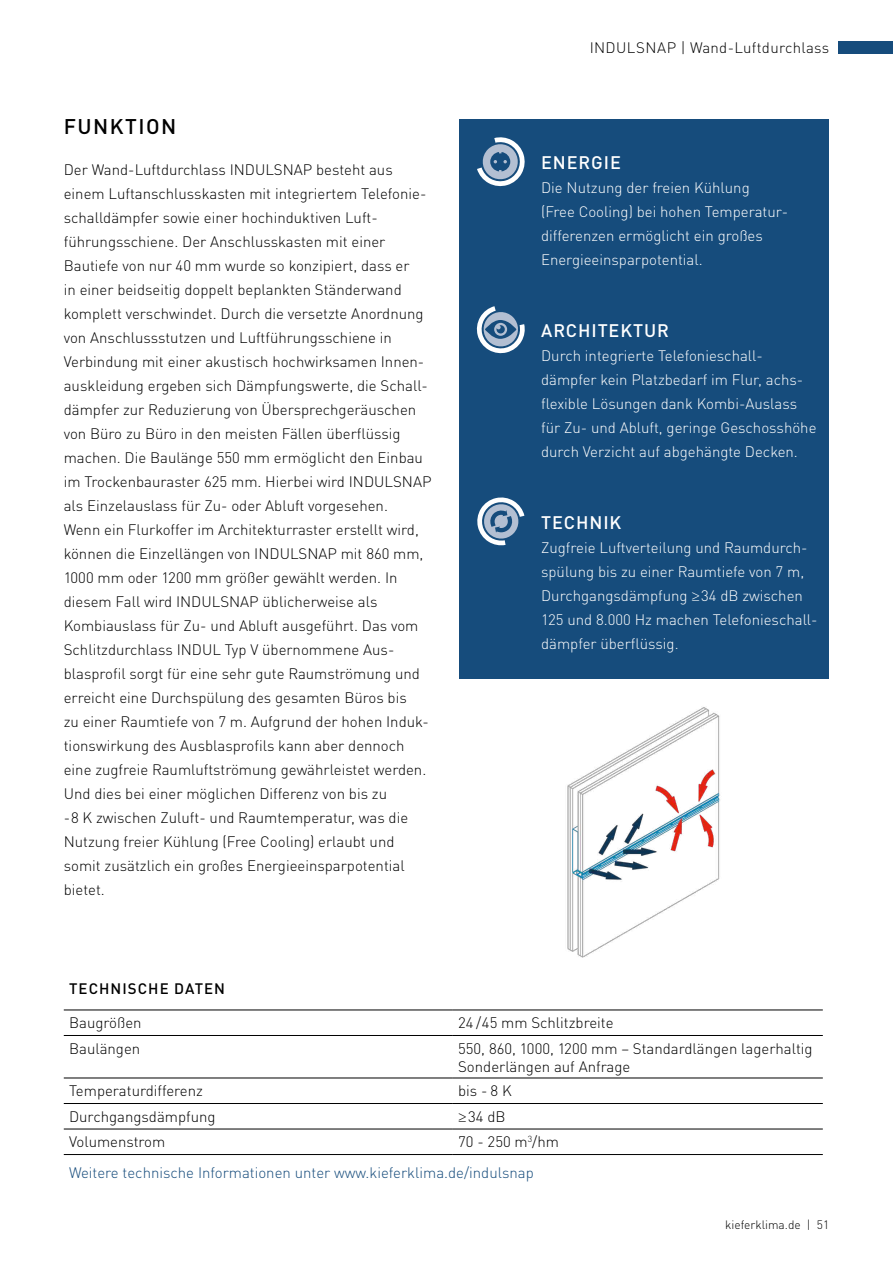
<style>
.page{position:relative;width:893px;height:1263px;background:#fff}
.page>*{position:absolute;margin:0;border:0;box-sizing:border-box;transform-origin:0 0}
.t1{font:500 21px "DIN Pro";letter-spacing:.07em;color:#000}
.t2{font:500 18px "DIN Pro";letter-spacing:.05em;color:#fff}
.t3{font:300 15px/24px "DIN Pro";color:#000}
.t4{font:300 15px/24px "DIN Pro";color:#fff}
.t5{font:300 15px/30.8px "DIN Pro";color:#164c7c}
.t6{font:300 15px "DIN Pro";letter-spacing:.02em;color:#000}
.t7{font:500 15px "DIN Pro";letter-spacing:.07em;color:#000}
.t8{font:300 12px "DIN Pro";color:#000}
.s1{font-family:"Helvetica Neue LT Std"}
.s2{color:#000}
</style>
<div class="page">
<div style="left:839px;top:41px;width:54px;height:13px;background:#164c7c"></div>
<hr style="left:64px;top:1154px;width:389px;height:1px;background:#000">
<hr style="left:453px;top:1154px;width:370px;height:1px;background:#000">
<hr style="left:64px;top:1010px;width:389px;height:1px;background:#000">
<hr style="left:453px;top:1010px;width:370px;height:1px;background:#000">
<hr style="left:64px;top:1035px;width:389px;height:1px;background:#000">
<hr style="left:453px;top:1035px;width:370px;height:1px;background:#000">
<hr style="left:64px;top:1078px;width:389px;height:1px;background:#000">
<hr style="left:453px;top:1078px;width:370px;height:1px;background:#000">
<hr style="left:64px;top:1103px;width:389px;height:1px;background:#000">
<hr style="left:453px;top:1103px;width:370px;height:1px;background:#000">
<hr style="left:64px;top:1129px;width:389px;height:1px;background:#000">
<hr style="left:453px;top:1129px;width:370px;height:1px;background:#000">
<img style="left:567px;top:707px;width:153px;height:251px">
<div style="left:459px;top:119px;width:370px;height:559px;background:#164c7c"></div>
<svg style="left:477px;top:137px;width:48px;height:49px"></svg>
<svg style="left:476px;top:306px;width:49px;height:48px"></svg>
<svg style="left:477px;top:497px;width:47px;height:49px"></svg>
<h1 class="t1" style="left:64px;top:109px;width:114px">FUNKTION</h1>
<p class="t3" style="left:64px;top:156px;width:369px">Der Wand-Luftdurchlass INDULSNAP besteht aus einem Luftanschlusskasten mit integriertem Telefonie&shy;schalldämpfer sowie einer hochinduktiven Luft&shy;führungsschiene. Der Anschlusskasten mit einer Bautiefe von nur 40 mm wurde so konzipiert, dass er<br>in einer beidseitig doppelt beplankten Ständerwand komplett verschwindet. Durch die versetzte Anordnung von Anschlussstutzen und Luftführungsschiene in Verbindung mit einer akustisch hochwirksamen Innen&shy;auskleidung ergeben sich Dämpfungswerte, die Schall&shy;dämpfer zur Reduzierung von Übersprechgeräuschen von Büro zu Büro in den meisten Fällen überflüssig machen. Die Baulänge 550 mm ermöglicht den Einbau im Trockenbauraster 625 mm. Hierbei wird INDULSNAP als Einzelauslass für Zu- oder Abluft vorgesehen.<br>Wenn ein Flurkoffer im Architekturraster erstellt wird, können die Einzellängen von INDULSNAP mit 860 mm, 1000 mm oder 1200 mm größer gewählt werden. In diesem Fall wird INDULSNAP üblicherweise als Kombiauslass für Zu- und Abluft ausgeführt. Das vom Schlitzdurchlass INDUL Typ V übernommene Aus&shy;blasprofil sorgt für eine sehr gute Raumströmung und erreicht eine Durchspülung des gesamten Büros bis<br>zu einer Raumtiefe von 7 m. Aufgrund der hohen Induk&shy;tionswirkung des Ausblasprofils kann aber dennoch eine zugfreie Raumluftströmung gewährleistet werden.<br>Und dies bei einer möglichen Differenz von bis zu<br>-8 K zwischen Zuluft- und Raumtemperatur, was die Nutzung freier Kühlung (Free Cooling) erlaubt und somit zusätzlich ein großes Energieeinsparpotential bietet.</p>
<p class="t6" style="left:590px;top:36px;width:241px">INDULSNAP | Wand-Luftdurchlass</p>
<p class="t2" style="left:541px;top:148px;width:81px">ENERGIE</p>
<p class="t4" style="left:541px;top:174px;width:248px">Die Nutzung der freien Kü hlung<br>(Free Cooling) bei hohen Temperatur&shy;differenzen ermöglicht ein großes Energieeinsparpotential.</p>
<p class="t2" style="left:541px;top:316px;width:129px">ARCHITEKTUR</p>
<p class="t4" style="left:541px;top:342px;width:277px">Durch integrierte Telefonieschall&shy;dämpfer kein Platzbedarf im Flur, achs&shy;flexible Lösungen dank Kombi-Auslass<br>fü r Zu- und Abluft, geringe Geschosshöhe durch Verzicht auf abgehängte Decken.</p>
<p class="t2" style="left:541px;top:508px;width:82px">TECHNIK</p>
<p class="t4" style="left:541px;top:534px;width:278px">Zugfreie Luftverteilung und Raumdurch&shy;spü lung bis zu einer Raumtiefe von 7 m, Durchgangsdämpfung <span class="s1">≥</span>34 dB zwischen 125 und 8.000 Hz machen Telefonieschall&shy;dämpfer ü berflüssig.</p>
<p class="t7" style="left:69px;top:976px;width:157px">TECHNISCHE DATEN</p>
<p class="t3" style="left:69px;top:1009px;width:74px">Baugrößen</p>
<p class="t3" style="left:458px;top:1009px;width:157px">24 /45 mm Schlitzbreite</p>
<p class="t3" style="left:69px;top:1035px;width:73px">Baulängen</p>
<p class="t3" style="left:458px;top:1038px;width:356px;line-height:18px">550, 860, 1000, 1200 mm – Standardlängen lagerhaltig<br>Sonderlängen auf Anfrage</p>
<p class="t3" style="left:69px;top:1077px;width:135px">Temperaturdifferenz</p>
<p class="t3" style="left:458px;top:1077px;width:55px">bis - 8 K</p>
<p class="t3" style="left:69px;top:1103px;width:148px">Durchgangsdämpfung</p>
<p class="t3" style="left:458px;top:1103px;width:49px"><span class="s1">≥</span>34 dB</p>
<p class="t3" style="left:69px;top:1128px;width:98px">Volumenstrom</p>
<p class="t5" style="left:69px;top:1125px;width:491px;text-indent:389px"><span class="s2">70 - 250 m</span><sup>3</sup><span class="s2">/hm<br></span>Weitere technische Informationen unter www.kieferklima.de/indulsnap</p>
<p class="t8" style="left:725px;top:1215px;width:106px">kieferklima.de | 51</p>
</div>
